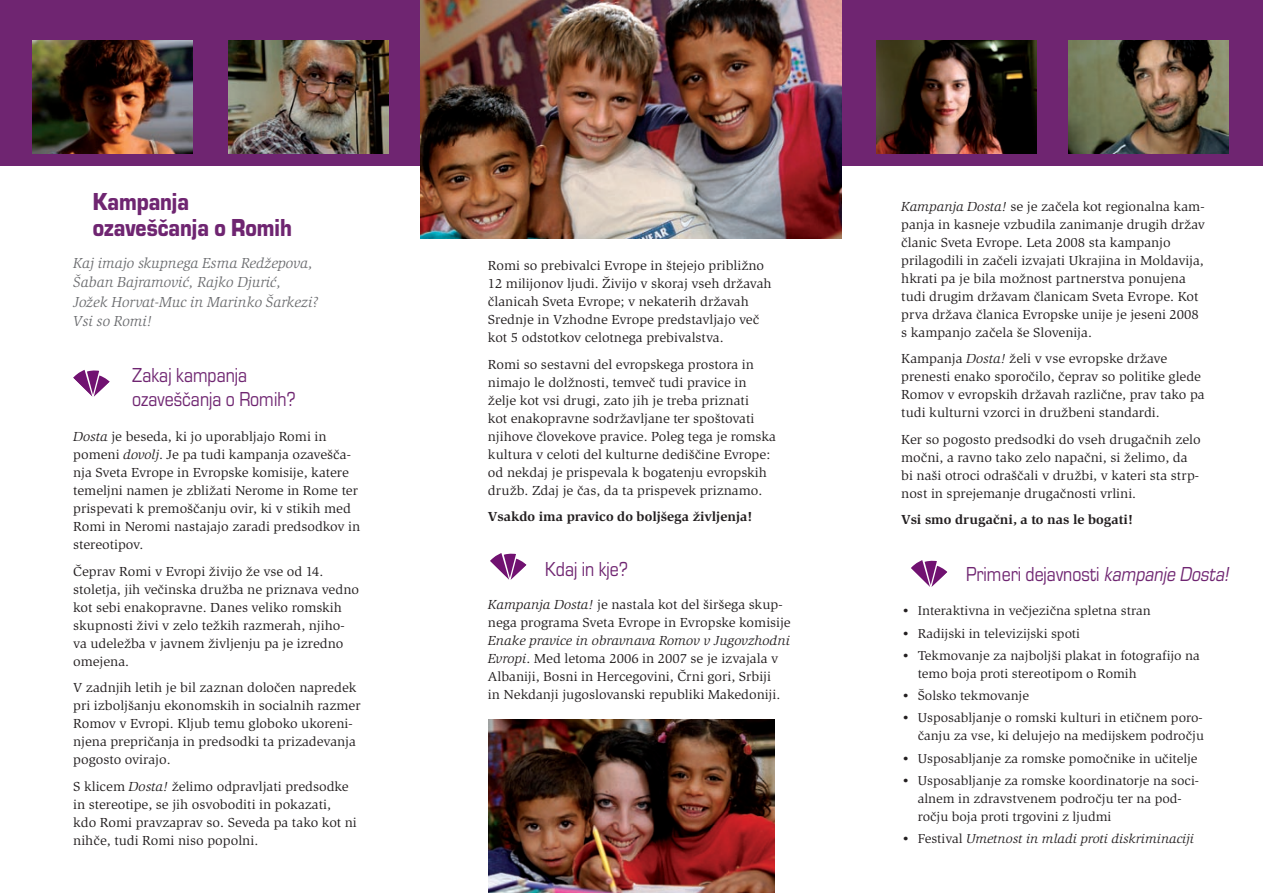
<style>
.page{position:relative;width:1263px;height:893px;background:#fff}
.page>*{position:absolute;margin:0;border:0;box-sizing:border-box;transform-origin:0 0}
.t1{font:25.5px/25.5px "Eurostile TEE Blac";color:#6f2571;scale:.85 1}
.t2{font:21px/24px "Eurostile TEE";color:#6f2571;scale:.85 1}
.t3{font:italic 15px/19.5px "Slimbach Itc TEE";color:#6c6d70}
.t4{font:13.5px/18px "Slimbach Itc TEE";color:#231f20;scale:1.05 1}
.t5{font:700 13.5px "Slimbach Itc TEE";color:#231f20;scale:1.05 1}
.t6{font:13.2px/18px "Slimbach Itc TEE";color:#231f20;scale:1.05 1}
.t7{font:italic 13.2px "Slimbach Itc TEE";color:#231f20;scale:1.05 1}
.s1{font-style:italic}
.s2{font-style:normal}
</style>
<div class="page">
<div style="left:0;top:0;width:1263px;height:166px;background:#6f2571"></div>
<svg style="left:73px;top:370px;width:37px;height:27px"></svg>
<img style="left:488px;top:720px;width:286px;height:173px">
<img style="left:421px;top:0;width:421px;height:238px">
<img style="left:33px;top:40px;width:160px;height:113px">
<img style="left:228px;top:40px;width:160px;height:113px">
<img style="left:1069px;top:40px;width:160px;height:113px">
<img style="left:876px;top:40px;width:160px;height:113px">
<svg style="left:911px;top:560px;width:36px;height:27px"></svg>
<svg style="left:490px;top:553px;width:37px;height:27px"></svg>
<p class="t1" style="left:93px;top:189px;width:236px">Kampanja ozaveščanja o Romih</p>
<p class="t3" style="left:73px;top:253px;width:246px">Kaj imajo skupnega Esma Redžepova,<br>Šaban Bajramović, Rajko Djurić,<br>Jožek Horvat-Muc in Marinko Šarkezi?<br>Vsi so Romi!</p>
<p class="t2" style="left:132px;top:363px;width:194px">Zakaj kampanja ozaveščanja o Romih?</p>
<p class="t4" style="left:73px;top:428px;width:275px"><span class="s1">Dosta</span> je beseda, ki jo uporabljajo Romi in pomeni <span class="s1">dovolj</span>. Je pa tudi kampanja ozavešča&shy;nja Sveta Evrope in Evropske komisije, katere temeljni namen je zbližati Nerome in Rome ter prispevati k premoščanju ovir, ki v stikih med Romi in Neromi nastajajo zaradi predsodkov in stereotipov.</p>
<p class="t4" style="left:73px;top:562px;width:274px">Čeprav Romi v Evropi živijo že vse od 14. stoletja, jih večinska družba ne priznava vedno kot sebi enakopravne. Danes veliko romskih skupnosti živi v zelo težkih razmerah, njiho&shy;va udeležba v javnem življenju pa je izredno omejena.</p>
<p class="t4" style="left:73px;top:679px;width:275px">V zadnjih letih je bil zaznan določen napredek pri izboljšanju ekonomskih in socialnih razmer Romov v Evropi. Kljub temu globoko ukoreni&shy;njena prepričanja in predsodki ta prizadevanja pogosto ovirajo.</p>
<p class="t4" style="left:73px;top:777px;width:272px">S klicem <span class="s1">Dosta!</span> želimo odpravljati predsodke in stereotipe, se jih osvoboditi in pokazati, kdo Romi pravzaprav so. Seveda pa tako kot ni nihče, tudi Romi niso popolni.</p>
<p class="t4" style="left:488px;top:257px;width:272px">Romi so prebivalci Evrope in štejejo približno 12 milijonov ljudi. Živijo v skoraj vseh državah članicah Sveta Evrope; v nekaterih državah Srednje in Vzhodne Evrope predstavljajo več kot 5 odstotkov celotnega prebivalstva.</p>
<p class="t4" style="left:488px;top:355px;width:276px">Romi so sestavni del evropskega prostora in nimajo le dolžnosti, temveč tudi pravice in želje kot vsi drugi, zato jih je treba priznati<br>kot enakopravne sodržavljane ter spoštovati njihove človekove pravice. Poleg tega je romska kultura v celoti del kulturne dediščine Evrope: od nekdaj je prispevala k bogatenju evropskih družb. Zdaj je čas, da ta prispevek priznamo.</p>
<p class="t5" style="left:488px;top:509px;width:253px">Vsakdo ima pravico do boljšega življenja!</p>
<p class="t2" style="left:545px;top:557px;width:99px">Kdaj in kje?</p>
<p class="t4" style="left:488px;top:596px;width:290px"><span class="s1">Kampanja Dosta!</span> je nastala kot del širšega skup&shy;nega programa Sveta Evrope in Evropske komisije <span class="s1">Enake pravice in obravnava Romov v Jugovzhodni Evropi</span>. Med letoma 2006 in 2007 se je izvajala v Albaniji, Bosni in Hercegovini, Črni gori, Srbiji<br>in Nekdanji jugoslovanski republiki Makedoniji.</p>
<p class="t4" style="left:901px;top:197px;width:291px"><span class="s1">Kampanja Dosta!</span> se je začela kot regionalna kam&shy;panja in kasneje vzbudila zanimanje drugih držav članic Sveta Evrope. Leta 2008 sta kampanjo prilagodili in začeli izvajati Ukrajina in Moldavija, hkrati pa je bila možnost partnerstva ponujena tudi drugim državam članicam Sveta Evrope. Kot prva država članica Evropske unije je jeseni 2008 s kampanjo začela še Slovenija.</p>
<p class="t4" style="left:901px;top:350px;width:291px">Kampanja <span class="s1">Dosta!</span> želi v vse evropske države prenesti enako sporočilo, čeprav so politike glede Romov v evropskih državah različne, prav tako pa tudi kulturni vzorci in družbeni standardi.</p>
<p class="t4" style="left:901px;top:430px;width:287px">Ker so pogosto predsodki do vseh drugačnih zelo močni, a ravno tako zelo napačni, si želimo, da bi naši otroci odraščali v družbi, v kateri sta strp&shy;nost in sprejemanje drugačnosti vrlini.</p>
<p class="t5" style="left:901px;top:512px;width:222px">Vsi smo drugačni, a to nas le bogati!</p>
<p class="t2" style="left:966px;top:562px;width:315px">Primeri dejavnosti <span class="s1">kampanje Dosta!</span></p>
<p class="t6" style="left:901px;top:602px;width:239px">• Interaktivna in večjezična spletna stran</p>
<p class="t6" style="left:901px;top:624px;width:172px">• Radijski in televizijski spoti</p>
<p class="t6" style="left:918px;top:647px;width:270px;text-indent:-17px">• Tekmovanje za najboljši plakat in fotografijo na temo boja proti stereotipom o Romih</p>
<p class="t6" style="left:901px;top:687px;width:123px">• Šolsko tekmovanje</p>
<p class="t6" style="left:901px;top:709px;width:290px;text-align:right">• Usposabljanje o romski kulturi in etičnem poro&shy;čanju za vse, ki delujejo na medijskem področju</p>
<p class="t6" style="left:901px;top:749px;width:284px">• Usposabljanje za romske pomočnike in učitelje</p>
<p class="t6" style="left:918px;top:772px;width:269px;text-indent:-17px">• Usposabljanje za romske koordinatorje na soci&shy;alnem in zdravstvenem področju ter na pod&shy;ročju boja proti trgovini z ljudmi</p>
<p class="t7" style="left:901px;top:831px;width:280px"><span class="s2">• Festival</span> Umetnost in mladi proti diskriminaciji</p>
</div>
